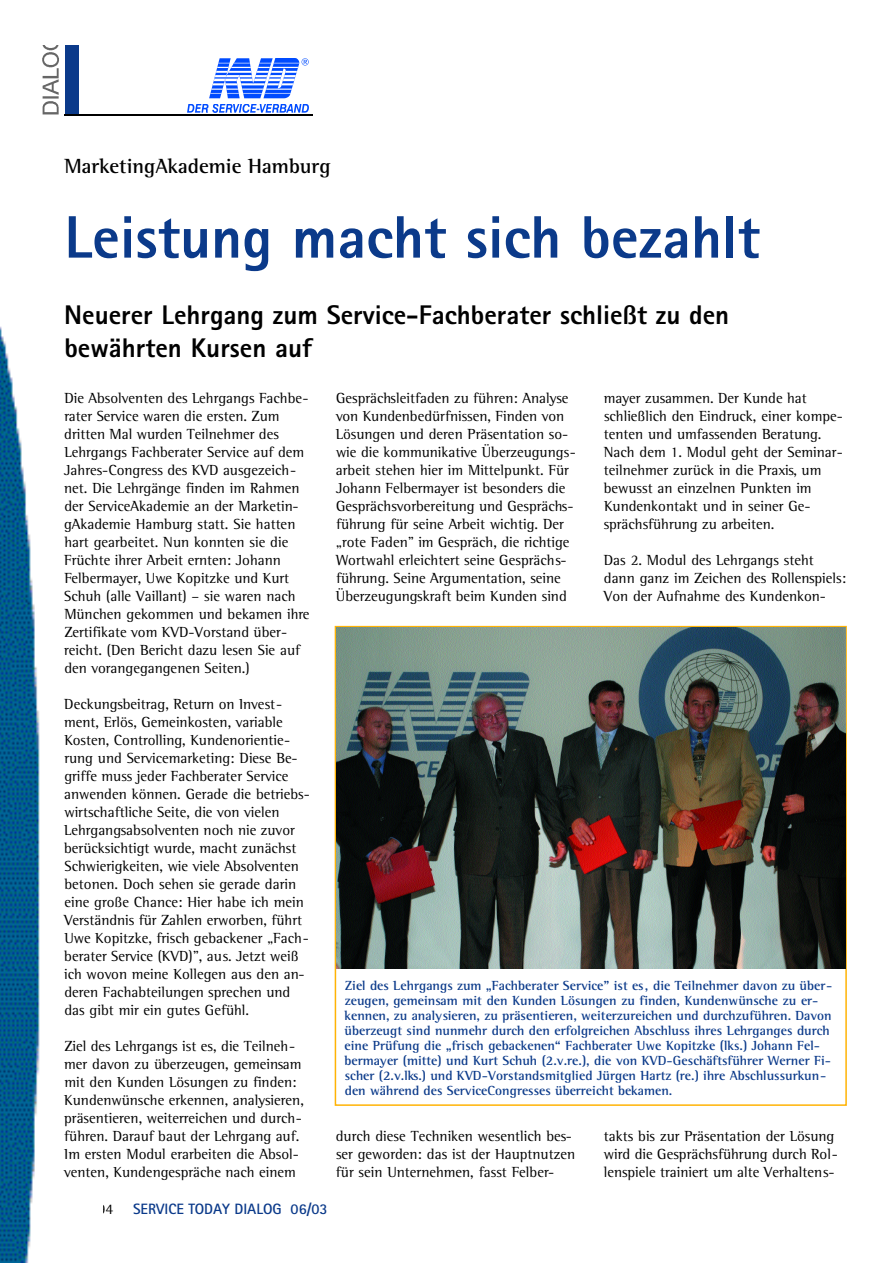
<style>
.page{position:relative;width:893px;height:1263px;background:#fff}
.page>*{position:absolute;margin:0;border:0;box-sizing:border-box;transform-origin:0 0}
.t1{font:800 60px "Rotis Sans Serif";color:#0b3a8a}
.t2{font:800 27px/33px "Rotis Sans Serif";color:#000}
.t3{font:700 21px "Rotis Semi Serif";color:#000}
.t4{font:15px/18px "Rotis Semi Serif";color:#000}
.t5{font:700 15px "Rotis Sans Serif";color:#0b3a8a}
.t6{font:700 13.5px/15px "Rotis Semi Serif";color:#0b3a8a}
</style>
<div class="page">
<div style="left:65px;top:45px;width:13px;height:69px;background:#0b3a8a"></div>
<hr style="left:64px;top:115px;width:249px;height:1px;background:#000">
<img style="left:42px;top:102px;width:17px;height:13px">
<img style="left:42px;top:96px;width:17px;height:6px">
<img style="left:42px;top:45px;width:17px;height:50px">
<img style="left:209px;top:59px;width:100px;height:40px">
<img style="left:187px;top:104px;width:122px;height:8px">
<img style="left:0;top:326px;width:40px;height:937px">
<img style="left:336px;top:627px;width:509px;height:342px">
<h3 class="t3" style="left:64px;top:158px;width:268px">MarketingAkademie Hamburg</h3>
<h1 class="t1" style="left:64px;top:216px;width:697px">Leistung macht sich bezahlt</h1>
<h2 class="t2" style="left:64px;top:301px;width:666px">Neuerer Lehrgang zum Service-Fachberater schließt zu den bewährten Kursen auf</h2>
<p class="t4" style="left:64px;top:390px;width:247px">Die Absolventen des Lehrgangs Fachbe&shy;rater Service waren die ersten. Zum dritten Mal wurden Teilnehmer des Lehrgangs Fachberater Service auf dem Jahres-Congress des KVD ausgezeich&shy;net. Die Lehrgänge finden im Rahmen der ServiceAkademie an der Marketin&shy;gAkademie Hamburg statt. Sie hatten hart gearbeitet. Nun konnten sie die Früchte ihrer Arbeit ernten: Johann Felbermayer, Uwe Kopitzke und Kurt Schuh (alle Vaillant) – sie waren nach München gekommen und bekamen ihre Zertifikate vom KVD-Vorstand über&shy;reicht. (Den Bericht dazu lesen Sie auf den vorangegangenen Seiten.)</p>
<p class="t4" style="left:64px;top:696px;width:247px">Deckungsbeitrag, Return on Invest&shy;ment, Erlös, Gemeinkosten, variable Kosten, Controlling, Kundenorientie&shy;rung und Servicemarketing: Diese Be&shy;griffe muss jeder Fachberater Service anwenden können. Gerade die betriebs&shy;wirtschaftliche Seite, die von vielen Lehrgangsabsolventen noch nie zuvor berücksichtigt wurde, macht zunächst Schwierigkeiten, wie viele Absolventen betonen. Doch sehen sie gerade darin eine große Chance: Hier habe ich mein Verständnis für Zahlen erworben, führt Uwe Kopitzke, frisch gebackener „Fach&shy;berater Service (KVD)”, aus. Jetzt weiß ich wovon meine Kollegen aus den an&shy;deren Fachabteilungen sprechen und das gibt mir ein gutes Gefühl.</p>
<p class="t4" style="left:64px;top:1038px;width:241px">Ziel des Lehrgangs ist es, die Teilneh&shy;mer davon zu überzeugen, gemeinsam mit den Kunden Lösungen zu finden:<br>Kundenwünsche erkennen, analysieren, präsentieren, weiterreichen und durch&shy;führen. Darauf baut der Lehrgang auf.<br>Im ersten Modul erarbeiten die Absol&shy;venten, Kundengespräche nach einem</p>
<p class="t5" style="left:133px;top:1203px;width:196px">SERVICE TODAY DIALOG 06/03</p>
<p class="t4" style="left:336px;top:390px;width:242px">Gesprächsleitfaden zu führen: Analyse von Kundenbedürfnissen, Finden von Lösungen und deren Präsentation so&shy;wie die kommunikative Überzeugungs&shy;arbeit stehen hier im Mittelpunkt. Für Johann Felbermayer ist besonders die Gesprächsvorbereitung und Gesprächs&shy;führung für seine Arbeit wichtig. Der „rote Faden” im Gespräch, die richtige Wortwahl erleichtert seine Gesprächs&shy;führung. Seine Argumentation, seine Überzeugungskraft beim Kunden sind</p>
<p class="t4" style="left:603px;top:390px;width:240px">mayer zusammen. Der Kunde hat schließlich den Eindruck, einer kompe&shy;tenten und umfassenden Beratung.<br>Nach dem 1. Modul geht der Seminar&shy;teilnehmer zurück in die Praxis, um bewusst an einzelnen Punkten im Kundenkontakt und in seiner Ge&shy;sprächsführung zu arbeiten.</p>
<p class="t4" style="left:603px;top:552px;width:244px">Das 2. Modul des Lehrgangs steht dann ganz im Zeichen des Rollenspiels:<br>Von der Aufnahme des Kundenkon-</p>
<p class="t6" style="left:344px;top:979px;width:489px">Ziel des Lehrgangs zum „Fachberater Service” ist es, die Teilnehmer davon zu über&shy;zeugen, gemeinsam mit den Kunden Lösungen zu finden, Kundenwünsche zu er&shy;kennen, zu analysieren, zu präsentieren, weiterzureichen und durchzuführen. Davon überzeugt sind nunmehr durch den erfolgreichen Abschluss ihres Lehrganges durch eine Prüfung die „frisch gebackenen“ Fachberater Uwe Kopitzke (lks.) Johann Fel&shy;bermayer (mitte) und Kurt Schuh (2.v.re.), die von KVD-Geschäftsführer Werner Fi&shy;scher (2.v.lks.) und KVD-Vorstandsmitglied Jürgen Hartz (re.) ihre Abschlussurkun&shy;den während des ServiceCongresses überreicht bekamen.</p>
<p class="t4" style="left:336px;top:1128px;width:241px">durch diese Techniken wesentlich bes&shy;ser geworden: das ist der Hauptnutzen für sein Unternehmen, fasst Felber-</p>
<p class="t4" style="left:604px;top:1128px;width:236px">takts bis zur Präsentation der Lösung wird die Gesprächsführung durch Rol&shy;lenspiele trainiert um alte Verhaltens-</p>
</div>
